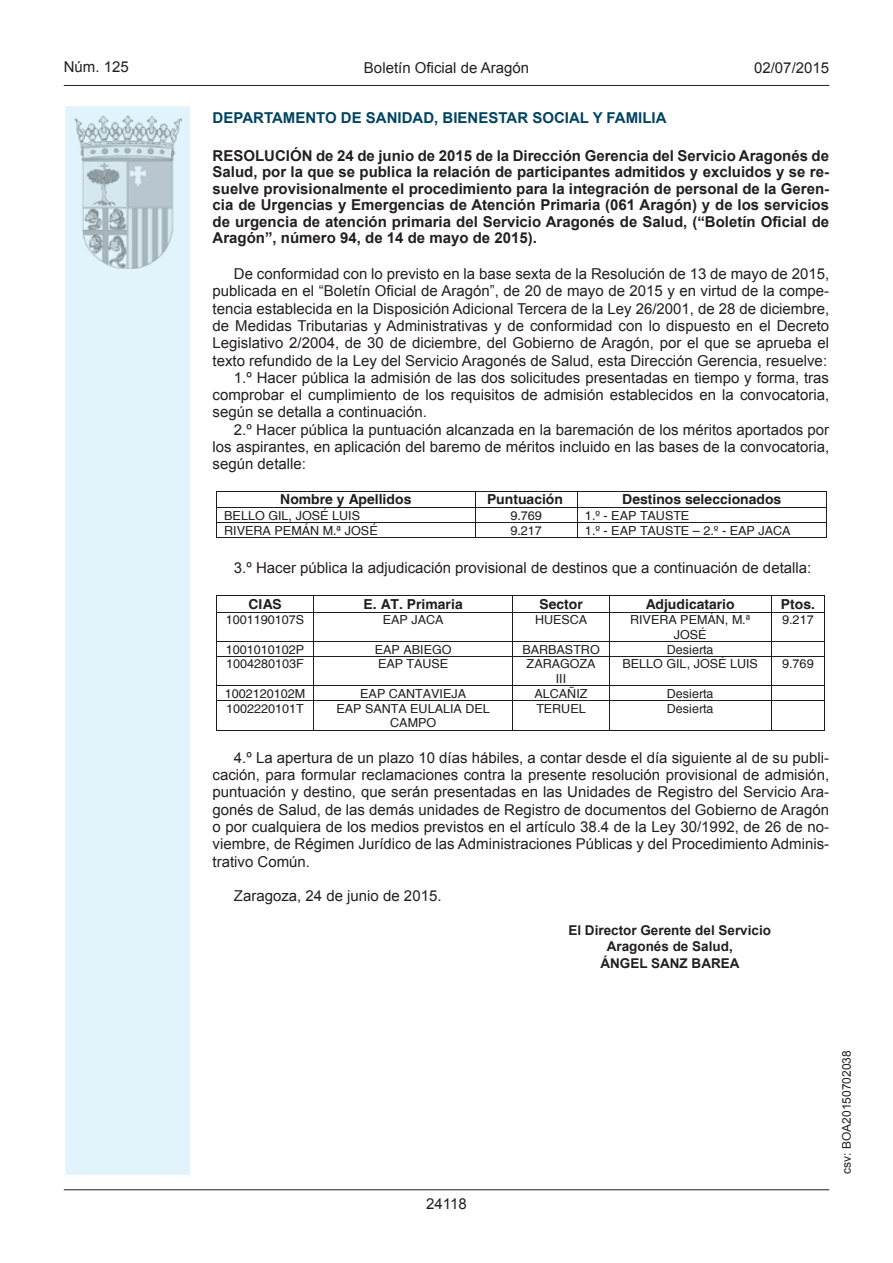
<style>
.page{position:relative;width:893px;height:1263px;background:#fff}
.page>*{position:absolute;margin:0;border:0;box-sizing:border-box;transform-origin:0 0}
.t1{font:15px/17.2px "Arial";color:#231f20;text-align:justify}
.t2{font:700 15px/16.5px "Arial";color:#231f20;text-align:justify}
.t3{font:700 15px "Arial";color:#004462}
.t4{font:700 13.8px "Helvetica";color:#1d1e1f}
.t5{font:700 13.5px "Arial";color:#231f20}
.t6{font:12.45px/14.4px "Helvetica";color:#1d1e1f;text-align:center}
.t7{font:12px "Arial";color:#231f20}
</style>
<div class="page">
<hr style="left:64px;top:85px;width:765px;height:1px;background:#231f20">
<div style="left:64px;top:105px;width:127px;height:1071px;background:#e1f4fc;border:2px solid #fff"></div>
<img style="left:75px;top:115px;width:106px;height:153px">
<hr style="left:64px;top:1189px;width:765px;height:1px;background:#231f20">
<hr style="left:217px;top:491px;width:258px;height:1px;background:#1d1e1f">
<hr style="left:475px;top:491px;width:102px;height:1px;background:#1d1e1f">
<hr style="left:578px;top:491px;width:248px;height:1px;background:#1d1e1f">
<hr style="left:217px;top:507px;width:258px;height:1px;background:#1d1e1f">
<hr style="left:475px;top:507px;width:102px;height:1px;background:#1d1e1f">
<hr style="left:578px;top:507px;width:248px;height:1px;background:#1d1e1f">
<hr style="left:217px;top:522px;width:258px;height:1px;background:#1d1e1f">
<hr style="left:475px;top:522px;width:102px;height:1px;background:#1d1e1f">
<hr style="left:578px;top:522px;width:248px;height:1px;background:#1d1e1f">
<svg style="left:216px;top:491px;width:1px;height:47px"></svg>
<hr style="left:217px;top:537px;width:258px;height:1px;background:#1d1e1f">
<svg style="left:475px;top:492px;width:1px;height:45px"></svg>
<hr style="left:475px;top:537px;width:102px;height:1px;background:#1d1e1f">
<svg style="left:577px;top:491px;width:1px;height:47px"></svg>
<hr style="left:578px;top:537px;width:248px;height:1px;background:#1d1e1f">
<svg style="left:826px;top:491px;width:1px;height:47px"></svg>
<hr style="left:217px;top:595px;width:96px;height:1px;background:#1d1e1f">
<hr style="left:314px;top:595px;width:199px;height:1px;background:#1d1e1f">
<hr style="left:513px;top:595px;width:96px;height:1px;background:#1d1e1f">
<hr style="left:610px;top:595px;width:161px;height:1px;background:#1d1e1f">
<hr style="left:771px;top:595px;width:53px;height:1px;background:#1d1e1f">
<hr style="left:217px;top:612px;width:96px;height:1px;background:#1d1e1f">
<hr style="left:314px;top:612px;width:199px;height:1px;background:#1d1e1f">
<hr style="left:513px;top:612px;width:96px;height:1px;background:#1d1e1f">
<hr style="left:610px;top:612px;width:161px;height:1px;background:#1d1e1f">
<hr style="left:771px;top:612px;width:53px;height:1px;background:#1d1e1f">
<hr style="left:217px;top:641px;width:96px;height:1px;background:#1d1e1f">
<hr style="left:314px;top:641px;width:199px;height:1px;background:#1d1e1f">
<hr style="left:513px;top:641px;width:96px;height:1px;background:#1d1e1f">
<hr style="left:610px;top:641px;width:161px;height:1px;background:#1d1e1f">
<hr style="left:771px;top:641px;width:53px;height:1px;background:#1d1e1f">
<hr style="left:217px;top:656px;width:96px;height:1px;background:#1d1e1f">
<hr style="left:314px;top:656px;width:199px;height:1px;background:#1d1e1f">
<hr style="left:513px;top:656px;width:96px;height:1px;background:#1d1e1f">
<hr style="left:610px;top:656px;width:161px;height:1px;background:#1d1e1f">
<hr style="left:771px;top:656px;width:53px;height:1px;background:#1d1e1f">
<hr style="left:217px;top:685px;width:96px;height:1px;background:#1d1e1f">
<hr style="left:314px;top:685px;width:199px;height:1px;background:#1d1e1f">
<hr style="left:513px;top:685px;width:96px;height:1px;background:#1d1e1f">
<hr style="left:610px;top:685px;width:161px;height:1px;background:#1d1e1f">
<hr style="left:771px;top:685px;width:53px;height:1px;background:#1d1e1f">
<hr style="left:217px;top:700px;width:96px;height:1px;background:#1d1e1f">
<hr style="left:314px;top:700px;width:199px;height:1px;background:#1d1e1f">
<hr style="left:513px;top:700px;width:96px;height:1px;background:#1d1e1f">
<hr style="left:610px;top:700px;width:161px;height:1px;background:#1d1e1f">
<hr style="left:771px;top:700px;width:53px;height:1px;background:#1d1e1f">
<svg style="left:216px;top:595px;width:1px;height:136px"></svg>
<hr style="left:217px;top:730px;width:96px;height:1px;background:#1d1e1f">
<svg style="left:313px;top:595px;width:1px;height:136px"></svg>
<hr style="left:314px;top:730px;width:199px;height:1px;background:#1d1e1f">
<hr style="left:513px;top:730px;width:96px;height:1px;background:#1d1e1f">
<svg style="left:609px;top:595px;width:1px;height:136px"></svg>
<hr style="left:610px;top:730px;width:161px;height:1px;background:#1d1e1f">
<svg style="left:771px;top:596px;width:1px;height:134px"></svg>
<hr style="left:771px;top:730px;width:53px;height:1px;background:#1d1e1f">
<svg style="left:824px;top:595px;width:1px;height:136px"></svg>
<p class="t1" style="left:64px;top:59px;width:67px">Núm. 125</p>
<p class="t1" style="left:364px;top:59px;width:167px">Boletín Oficial de Aragón</p>
<p class="t1" style="left:754px;top:59px;width:77px">02/07/2015</p>
<p class="t3" style="left:213px;top:108px;width:455px">DEPARTAMENTO DE SANIDAD, BIENESTAR SOCIAL Y FAMILIA</p>
<p class="t2" style="left:213px;top:148px;width:618px">RESOLUCIÓN de 24 de junio de 2015 de la Dirección Gerencia del Servicio Aragonés de Salud, por la que se publica la relación de participantes admitidos y excluidos y se re&shy;suelve provisionalmente el procedimiento para la integración de personal de la Geren&shy;cia de Urgencias y Emergencias de Atención Primaria (061 Aragón) y de los servicios de urgencia de atención primaria del Servicio Aragonés de Salud, (“Boletín Oficial de Aragón”, número 94, de 14 de mayo de 2015).</p>
<p class="t1" style="left:234px;top:265px;width:597px">De conformidad con lo previsto en la base sexta de la Resolución de 13 de mayo de 2015,</p>
<p class="t1" style="left:213px;top:283px;width:618px">publicada en el “Boletín Oficial de Aragón”, de 20 de mayo de 2015 y en virtud de la compe-</p>
<p class="t1" style="left:213px;top:300px;width:618px">tencia establecida en la Disposición Adicional Tercera de la Ley 26/2001, de 28 de diciembre,</p>
<p class="t1" style="left:213px;top:317px;width:618px">de Medidas Tributarias y Administrativas y de conformidad con lo dispuesto en el Decreto</p>
<p class="t1" style="left:213px;top:334px;width:618px">Legislativo 2/2004, de 30 de diciembre, del Gobierno de Aragón, por el que se aprueba el</p>
<p class="t1" style="left:213px;top:352px;width:616px">texto refundido de la Ley del Servicio Aragonés de Salud, esta Dirección Gerencia, resuelve:</p>
<p class="t1" style="left:234px;top:369px;width:597px">1.º Hacer pública la admisión de las dos solicitudes presentadas en tiempo y forma, tras</p>
<p class="t1" style="left:213px;top:386px;width:618px">comprobar el cumplimiento de los requisitos de admisión establecidos en la convocatoria,</p>
<p class="t1" style="left:213px;top:404px;width:216px">según se detalla a continuación.</p>
<p class="t1" style="left:234px;top:421px;width:597px">2.º Hacer pública la puntuación alcanzada en la baremación de los méritos aportados por</p>
<p class="t1" style="left:213px;top:438px;width:618px">los aspirantes, en aplicación del baremo de méritos incluido en las bases de la convocatoria,</p>
<p class="t1" style="left:213px;top:455px;width:95px">según detalle:</p>
<p class="t4" style="left:280px;top:491px;width:133px">Nombre y Apellidos</p>
<p class="t4" style="left:487px;top:491px;width:77px">Puntuación</p>
<p class="t4" style="left:622px;top:491px;width:161px">Destinos seleccionados</p>
<p class="t6" style="left:224px;top:508px;width:137px">BELLO GIL, JOSÉ LUIS</p>
<p class="t6" style="left:510px;top:508px;width:33px">9.769</p>
<p class="t6" style="left:585px;top:508px;width:106px">1.º - EAP TAUSTE</p>
<p class="t6" style="left:224px;top:523px;width:155px">RIVERA PEMÁN M.ª JOSÉ</p>
<p class="t6" style="left:510px;top:523px;width:33px">9.217</p>
<p class="t6" style="left:585px;top:523px;width:207px">1.º - EAP TAUSTE – 2.º - EAP JACA</p>
<p class="t1" style="left:234px;top:559px;width:579px">3.º Hacer pública la adjudicación provisional de destinos que a continuación de detalla:</p>
<p class="t4" style="left:248px;top:595px;width:35px">CIAS</p>
<p class="t4" style="left:364px;top:595px;width:101px">E. AT. Primaria</p>
<p class="t4" style="left:539px;top:595px;width:45px">Sector</p>
<p class="t4" style="left:646px;top:595px;width:90px">Adjudicatario</p>
<p class="t4" style="left:781px;top:595px;width:35px">Ptos.</p>
<p class="t6" style="left:226px;top:613px;width:80px">1001190107S</p>
<p class="t6" style="left:383px;top:613px;width:62px">EAP JACA</p>
<p class="t6" style="left:535px;top:613px;width:54px">HUESCA</p>
<p class="t6" style="left:630px;top:613px;width:122px">RIVERA PEMÁN, M.ª<br>JOSÉ</p>
<p class="t6" style="left:782px;top:613px;width:33px">9.217</p>
<p class="t6" style="left:226px;top:642px;width:80px">1001010102P</p>
<p class="t6" style="left:375px;top:642px;width:78px">EAP ABIEGO</p>
<p class="t6" style="left:522px;top:642px;width:79px">BARBASTRO</p>
<p class="t6" style="left:667px;top:642px;width:48px">Desierta</p>
<p class="t6" style="left:226px;top:657px;width:79px">1004280103F</p>
<p class="t6" style="left:378px;top:657px;width:72px">EAP TAUSE</p>
<p class="t6" style="left:527px;top:657px;width:70px">ZARAGOZA<br>III</p>
<p class="t6" style="left:622px;top:657px;width:137px">BELLO GIL, JOSÉ LUIS</p>
<p class="t6" style="left:782px;top:657px;width:33px">9.769</p>
<p class="t6" style="left:225px;top:686px;width:82px">1002120102M</p>
<p class="t6" style="left:360px;top:686px;width:107px">EAP CANTAVIEJA</p>
<p class="t6" style="left:534px;top:686px;width:55px">ALCAÑIZ</p>
<p class="t6" style="left:667px;top:686px;width:48px">Desierta</p>
<p class="t6" style="left:226px;top:702px;width:79px">1002220101T</p>
<p class="t6" style="left:336px;top:702px;width:155px">EAP SANTA EULALIA DEL<br>CAMPO</p>
<p class="t6" style="left:536px;top:702px;width:51px">TERUEL</p>
<p class="t6" style="left:667px;top:702px;width:48px">Desierta</p>
<p class="t1" style="left:213px;top:749px;width:618px;text-indent:21px">4.º La apertura de un plazo 10 días hábiles, a contar desde el día siguiente al de su publi&shy;cación, para formular reclamaciones contra la presente resolución provisional de admisión, puntuación y destino, que serán presentadas en las Unidades de Registro del Servicio Ara&shy;gonés de Salud, de las demás unidades de Registro de documentos del Gobierno de Aragón o por cualquiera de los medios previstos en el artículo 38.4 de la Ley 30/1992, de 26 de no&shy;viembre, de Régimen Jurídico de las Administraciones Públicas y del Procedimiento Adminis&shy;trativo Común.</p>
<p class="t1" style="left:234px;top:887px;width:209px">Zaragoza, 24 de junio de 2015.</p>
<p class="t5" style="left:568px;top:921px;width:204px">El Director Gerente del Servicio</p>
<p class="t5" style="left:607px;top:938px;width:128px">Aragonés de Salud,</p>
<p class="t5" style="left:600px;top:954px;width:20px">Ángel</p>
<p class="t5" style="left:651px;top:954px;width:90px">Sanz BAREA</p>
<p class="t1" style="left:426px;top:1195px;width:42px">24118</p>
<p class="t7" style="left:839px;top:1174px;width:125px;rotate:-90deg">csv: BOA20150702038</p>
</div>
